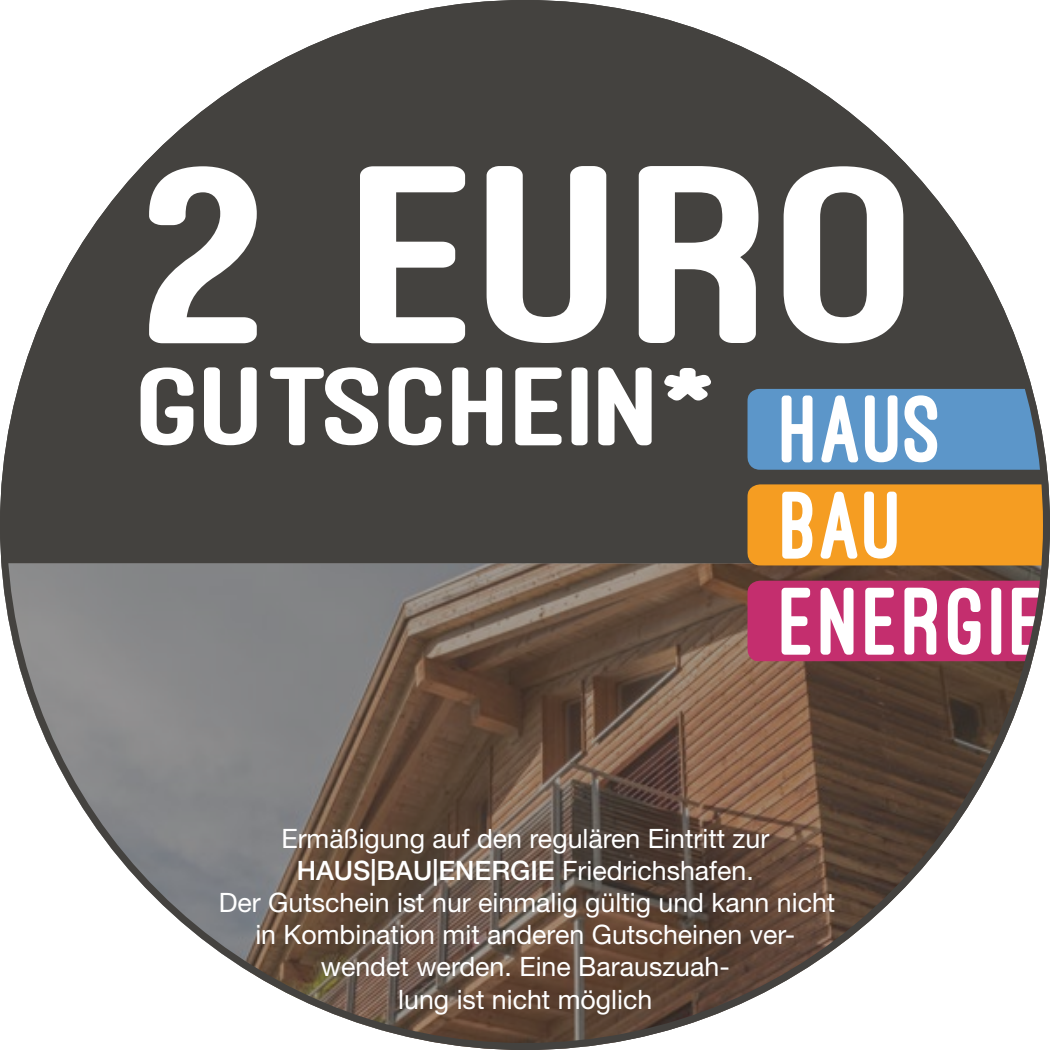
<style>
.page{position:relative;width:1050px;height:1050px;background:#44423f}
.page>*{position:absolute;margin:0;border:0;box-sizing:border-box;transform-origin:0 0}
.t1{font:800 262.5px "Ostrich Sans";color:#fff;scale:1.39 1}
.t2{font:800 115.5px "Ostrich Sans";color:#fff;scale:1.39 1}
.t3{font:26.6px/32.2px "Helvetica Neue LT Std";color:#fff;text-align:center}
.s1{font-weight:500}
</style>
<div class="page">
<img style="left:2px;top:564px;width:1046px;height:486px">
<svg style="left:747px;top:389px;width:299px;height:81px;background:#81acd1"></svg>
<svg style="left:747px;top:484px;width:295px;height:81px;background:#f3ac48"></svg>
<svg style="left:747px;top:581px;width:299px;height:80px;background:#d67ca2"></svg>
<h1 class="t1" style="left:148px;top:116px;width:565px">2 EURO</h1>
<h2 class="t2" style="left:140px;top:346px;width:418px">GUTSCHEIN*</h2>
<p class="t3" style="left:219px;top:822px;width:618px">Ermäßigung auf den regulären Eintritt zur <span class="s1">HAUS|BAU|ENERGIE</span> Friedrichshafen.<br>Der Gutschein ist nur einmalig gültig und kann nicht in Kombination mit anderen Gutscheinen ver&shy;wendet werden. Eine Barauszuah-<br>lung ist nicht möglich</p>
</div>
